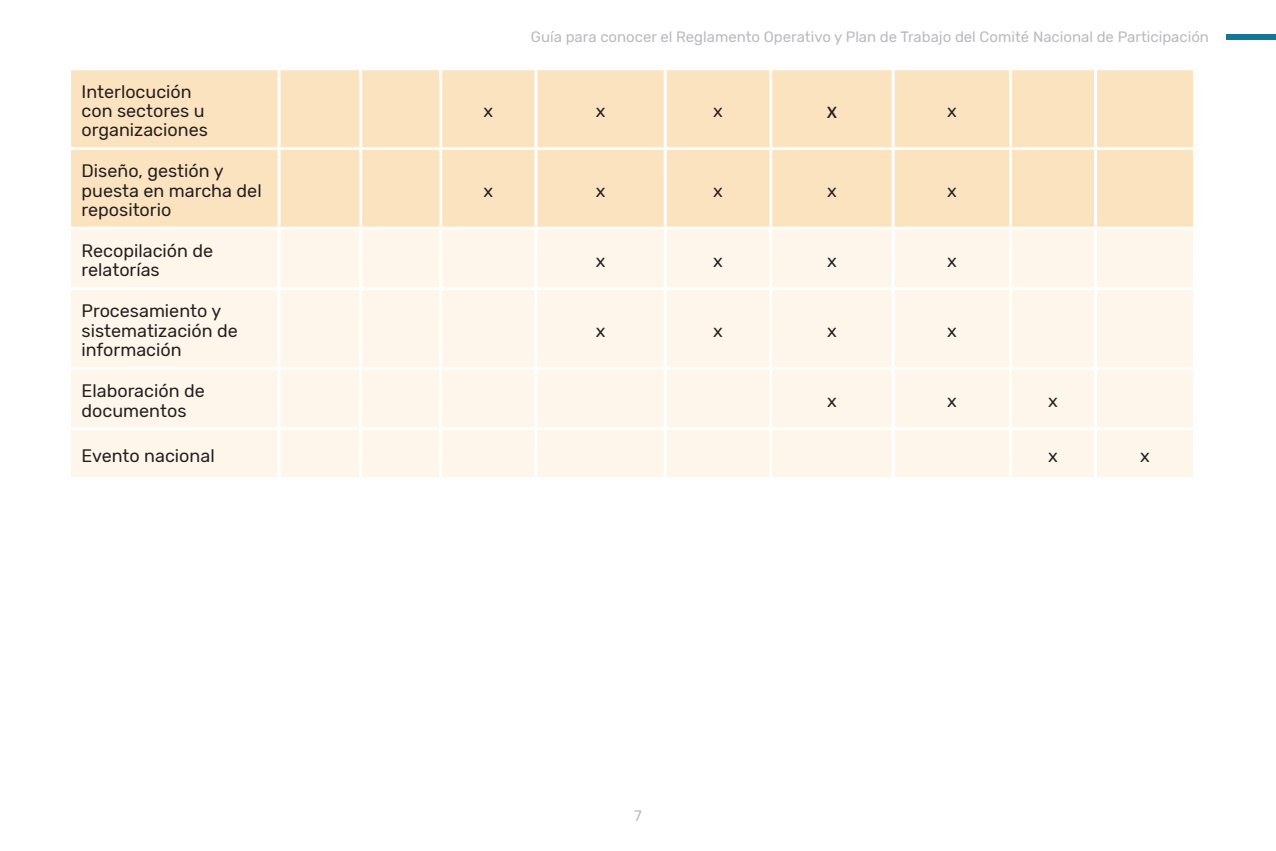
<style>
.page{position:relative;width:1276px;height:851px;background:#fff}
.page>*{position:absolute;margin:0;border:0;box-sizing:border-box;transform-origin:0 0}
.t1{font:24px "Calibri";color:#231f20}
.t2{font:18px/19.5px "Rubik";color:#231f20}
.t3{font:15px "Rubik";color:#b8b9bc}
</style>
<div class="page">
<div style="left:1226px;top:34px;width:50px;height:5px;background:#147599"></div>
<div style="left:71px;top:70px;width:1122px;height:157px;background:#fce3c0"></div>
<div style="left:71px;top:230px;width:1122px;height:247px;background:#fef6ea"></div>
<hr style="left:277px;top:70px;width:3px;height:77px;background:#fff">
<hr style="left:359px;top:70px;width:3px;height:77px;background:#fff">
<hr style="left:439px;top:70px;width:3px;height:77px;background:#fff">
<hr style="left:534px;top:70px;width:3px;height:77px;background:#fff">
<hr style="left:664px;top:70px;width:3px;height:77px;background:#fff">
<hr style="left:769px;top:70px;width:3px;height:77px;background:#fff">
<hr style="left:891px;top:70px;width:3px;height:77px;background:#fff">
<hr style="left:1009px;top:70px;width:3px;height:77px;background:#fff">
<hr style="left:1094px;top:70px;width:3px;height:77px;background:#fff">
<hr style="left:68px;top:147px;width:211px;height:3px;background:#fff">
<hr style="left:279px;top:147px;width:82px;height:3px;background:#fff">
<hr style="left:277px;top:150px;width:3px;height:77px;background:#fff">
<hr style="left:361px;top:147px;width:80px;height:3px;background:#fff">
<hr style="left:359px;top:150px;width:3px;height:77px;background:#fff">
<hr style="left:441px;top:147px;width:95px;height:3px;background:#fff">
<hr style="left:439px;top:150px;width:3px;height:77px;background:#fff">
<hr style="left:536px;top:147px;width:129px;height:3px;background:#fff">
<hr style="left:534px;top:150px;width:3px;height:77px;background:#fff">
<hr style="left:665px;top:147px;width:105px;height:3px;background:#fff">
<hr style="left:664px;top:150px;width:3px;height:77px;background:#fff">
<hr style="left:770px;top:147px;width:123px;height:3px;background:#fff">
<hr style="left:769px;top:150px;width:3px;height:77px;background:#fff">
<hr style="left:893px;top:147px;width:117px;height:3px;background:#fff">
<hr style="left:891px;top:150px;width:3px;height:77px;background:#fff">
<hr style="left:1010px;top:147px;width:85px;height:3px;background:#fff">
<hr style="left:1009px;top:150px;width:3px;height:77px;background:#fff">
<hr style="left:1095px;top:147px;width:101px;height:3px;background:#fff">
<hr style="left:1094px;top:150px;width:3px;height:77px;background:#fff">
<hr style="left:277px;top:230px;width:3px;height:57px;background:#fff">
<hr style="left:359px;top:230px;width:3px;height:57px;background:#fff">
<hr style="left:439px;top:230px;width:3px;height:57px;background:#fff">
<hr style="left:534px;top:230px;width:3px;height:57px;background:#fff">
<hr style="left:664px;top:230px;width:3px;height:57px;background:#fff">
<hr style="left:769px;top:230px;width:3px;height:57px;background:#fff">
<hr style="left:891px;top:230px;width:3px;height:57px;background:#fff">
<hr style="left:1009px;top:230px;width:3px;height:57px;background:#fff">
<hr style="left:1094px;top:230px;width:3px;height:57px;background:#fff">
<hr style="left:68px;top:287px;width:211px;height:3px;background:#fff">
<hr style="left:279px;top:287px;width:82px;height:3px;background:#fff">
<hr style="left:277px;top:290px;width:3px;height:76px;background:#fff">
<hr style="left:361px;top:287px;width:80px;height:3px;background:#fff">
<hr style="left:359px;top:290px;width:3px;height:76px;background:#fff">
<hr style="left:441px;top:287px;width:95px;height:3px;background:#fff">
<hr style="left:439px;top:290px;width:3px;height:76px;background:#fff">
<hr style="left:536px;top:287px;width:129px;height:3px;background:#fff">
<hr style="left:534px;top:290px;width:3px;height:76px;background:#fff">
<hr style="left:665px;top:287px;width:105px;height:3px;background:#fff">
<hr style="left:664px;top:290px;width:3px;height:76px;background:#fff">
<hr style="left:770px;top:287px;width:123px;height:3px;background:#fff">
<hr style="left:769px;top:290px;width:3px;height:76px;background:#fff">
<hr style="left:893px;top:287px;width:117px;height:3px;background:#fff">
<hr style="left:891px;top:290px;width:3px;height:76px;background:#fff">
<hr style="left:1010px;top:287px;width:85px;height:3px;background:#fff">
<hr style="left:1009px;top:290px;width:3px;height:76px;background:#fff">
<hr style="left:1095px;top:287px;width:101px;height:3px;background:#fff">
<hr style="left:1094px;top:290px;width:3px;height:76px;background:#fff">
<hr style="left:68px;top:366px;width:211px;height:3px;background:#fff">
<hr style="left:279px;top:366px;width:82px;height:3px;background:#fff">
<hr style="left:277px;top:369px;width:3px;height:58px;background:#fff">
<hr style="left:361px;top:366px;width:80px;height:3px;background:#fff">
<hr style="left:359px;top:369px;width:3px;height:58px;background:#fff">
<hr style="left:441px;top:366px;width:95px;height:3px;background:#fff">
<hr style="left:439px;top:369px;width:3px;height:58px;background:#fff">
<hr style="left:536px;top:366px;width:129px;height:3px;background:#fff">
<hr style="left:534px;top:369px;width:3px;height:58px;background:#fff">
<hr style="left:665px;top:366px;width:105px;height:3px;background:#fff">
<hr style="left:664px;top:369px;width:3px;height:58px;background:#fff">
<hr style="left:770px;top:366px;width:123px;height:3px;background:#fff">
<hr style="left:769px;top:369px;width:3px;height:58px;background:#fff">
<hr style="left:893px;top:366px;width:117px;height:3px;background:#fff">
<hr style="left:891px;top:369px;width:3px;height:58px;background:#fff">
<hr style="left:1010px;top:366px;width:85px;height:3px;background:#fff">
<hr style="left:1009px;top:369px;width:3px;height:58px;background:#fff">
<hr style="left:1095px;top:366px;width:101px;height:3px;background:#fff">
<hr style="left:1094px;top:369px;width:3px;height:58px;background:#fff">
<hr style="left:68px;top:427px;width:211px;height:3px;background:#fff">
<hr style="left:279px;top:427px;width:82px;height:3px;background:#fff">
<hr style="left:277px;top:430px;width:3px;height:47px;background:#fff">
<hr style="left:361px;top:427px;width:80px;height:3px;background:#fff">
<hr style="left:359px;top:430px;width:3px;height:47px;background:#fff">
<hr style="left:441px;top:427px;width:95px;height:3px;background:#fff">
<hr style="left:439px;top:430px;width:3px;height:47px;background:#fff">
<hr style="left:536px;top:427px;width:129px;height:3px;background:#fff">
<hr style="left:534px;top:430px;width:3px;height:47px;background:#fff">
<hr style="left:665px;top:427px;width:105px;height:3px;background:#fff">
<hr style="left:664px;top:430px;width:3px;height:47px;background:#fff">
<hr style="left:770px;top:427px;width:123px;height:3px;background:#fff">
<hr style="left:769px;top:430px;width:3px;height:47px;background:#fff">
<hr style="left:893px;top:427px;width:117px;height:3px;background:#fff">
<hr style="left:891px;top:430px;width:3px;height:47px;background:#fff">
<hr style="left:1010px;top:427px;width:85px;height:3px;background:#fff">
<hr style="left:1009px;top:430px;width:3px;height:47px;background:#fff">
<hr style="left:1095px;top:427px;width:101px;height:3px;background:#fff">
<hr style="left:1094px;top:430px;width:3px;height:47px;background:#fff">
<p class="t2" style="left:82px;top:82px;width:128px">Interlocución con sectores u organizaciones</p>
<p class="t2" style="left:82px;top:162px;width:182px">Diseño, gestión y puesta en marcha del repositorio</p>
<p class="t2" style="left:82px;top:241px;width:133px">Recopilación de relatorías</p>
<p class="t2" style="left:82px;top:302px;width:158px">Procesamiento y sistematización de información</p>
<p class="t2" style="left:82px;top:381px;width:125px">Elaboración de documentos</p>
<p class="t3" style="left:531px;top:28px;width:679px">Guía para conocer el Reglamento Operativo y Plan de Trabajo del Comité Nacional de Participación</p>
<p class="t2" style="left:483px;top:101px;width:11px">x</p>
<p class="t2" style="left:596px;top:101px;width:11px">x</p>
<p class="t2" style="left:713px;top:101px;width:11px">x</p>
<p class="t1" style="left:826px;top:93px;width:12px">x</p>
<p class="t2" style="left:947px;top:101px;width:11px">x</p>
<p class="t2" style="left:483px;top:181px;width:11px">x</p>
<p class="t2" style="left:596px;top:181px;width:11px">x</p>
<p class="t2" style="left:713px;top:181px;width:11px">x</p>
<p class="t2" style="left:827px;top:181px;width:11px">x</p>
<p class="t2" style="left:947px;top:181px;width:11px">x</p>
<p class="t2" style="left:596px;top:251px;width:11px">x</p>
<p class="t2" style="left:713px;top:251px;width:11px">x</p>
<p class="t2" style="left:827px;top:251px;width:11px">x</p>
<p class="t2" style="left:947px;top:251px;width:11px">x</p>
<p class="t2" style="left:596px;top:321px;width:11px">x</p>
<p class="t2" style="left:713px;top:321px;width:11px">x</p>
<p class="t2" style="left:827px;top:321px;width:11px">x</p>
<p class="t2" style="left:947px;top:321px;width:11px">x</p>
<p class="t2" style="left:827px;top:391px;width:11px">x</p>
<p class="t2" style="left:947px;top:391px;width:11px">x</p>
<p class="t2" style="left:1048px;top:391px;width:11px">x</p>
<p class="t2" style="left:82px;top:446px;width:135px">Evento nacional</p>
<p class="t2" style="left:1048px;top:446px;width:11px">x</p>
<p class="t2" style="left:1140px;top:446px;width:11px">x</p>
<p class="t3" style="left:634px;top:807px;width:9px">7</p>
</div>
